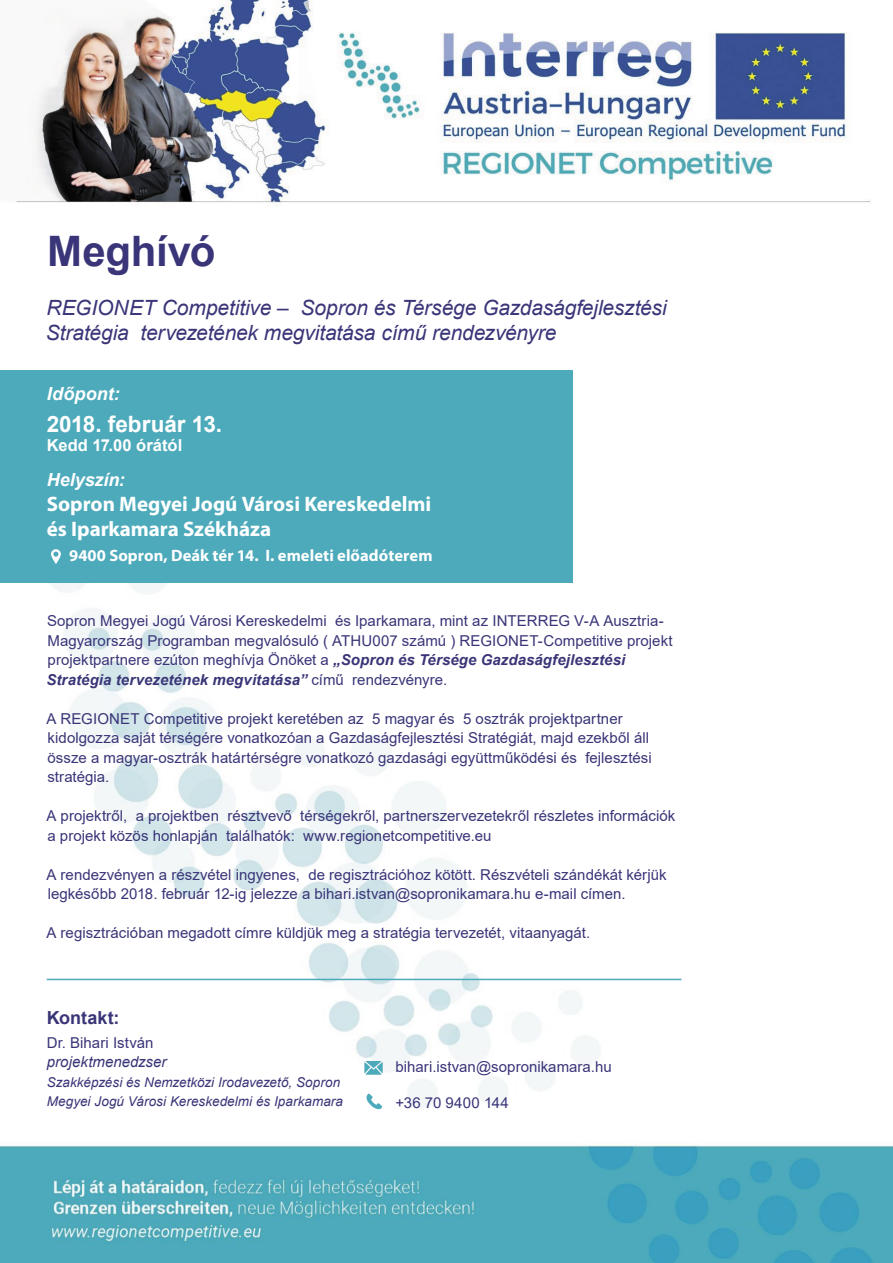
<style>
.page{position:relative;width:893px;height:1263px;background:#fff}
.page>*{position:absolute;margin:0;border:0;box-sizing:border-box;transform-origin:0 0}
.t1{font:700 42px "Arial";letter-spacing:-.005em;color:#393578}
.t2{font:700 22.5px "Arial";color:#fff}
.t3{font:italic 21px/25.2px "Arial";letter-spacing:-.005em;color:#393578}
.t4{font:700 21px/25.2px "Myriad Pro";color:#fff}
.t5{font:italic 700 18px "Arial";color:#fff}
.t6{font:700 18px "Arial";color:#393578}
.t7{font:700 16.5px "Myriad Pro";letter-spacing:.005em;color:#fff}
.t8{font:700 16.5px "Arial";letter-spacing:.005em;color:#fff}
.t9{font:15px/19.5px "Arial";letter-spacing:.005em;color:#393578}
.t10{font:italic 15px "Arial";color:#393578}
.t11{font:italic 13.5px/19.5px "Arial";letter-spacing:.005em;color:#393578}
.s1{font-weight:700;font-style:italic}
</style>
<div class="page">
<img style="left:0;top:370px;width:893px;height:889px">
<img style="left:0;top:1142px;width:892px;height:121px">
<div style="left:0;top:371px;width:573px;height:212px;background:#4daabb"></div>
<svg style="left:51px;top:549px;width:10px;height:15px"></svg>
<img style="left:16px;top:1px;width:855px;height:203px">
<hr style="left:47px;top:979px;width:634px;height:1px;background:#4daabb">
<svg style="left:364px;top:1061px;width:19px;height:14px"></svg>
<svg style="left:366px;top:1093px;width:16px;height:16px"></svg>
<h1 class="t1" style="left:47px;top:222px;width:170px">Meghívó</h1>
<h3 class="t3" style="left:46px;top:295px;width:623px">REGIONET Competitive – Sopron és Térsége Gazdaságfejlesztési<br>Stratégia tervezetének megvitatása című rendezvényre</h3>
<p class="t5" style="left:47px;top:382px;width:74px">Időpont:</p>
<h2 class="t2" style="left:47px;top:408px;width:177px">2018. február 13.</h2>
<p class="t8" style="left:47px;top:434px;width:137px">Kedd 17.00 órától</p>
<p class="t5" style="left:47px;top:467px;width:80px">Helyszín:</p>
<h3 class="t4" style="left:47px;top:492px;width:386px">Sopron Megyei Jogú Városi Kereskedelmi és Iparkamara Székháza</h3>
<p class="t7" style="left:69px;top:547px;width:365px">9400 Sopron, Deák tér 14. I. emeleti előadóterem</p>
<p class="t9" style="left:46px;top:611px;width:628px">Sopron Megyei Jogú Városi Kereskedelmi és Iparkamara, mint az INTERREG V-A Ausztria-Magyarország Programban megvalósuló ( ATHU007 számú ) REGIONET-Competitive projekt projektpartnere ezúton meghívja Önöket a <span class="s1">„Sopron és Térsége Gazdaságfejlesztési Stratégia tervezetének megvitatása”</span> című rendezvényre.</p>
<p class="t9" style="left:46px;top:708px;width:607px">A REGIONET Competitive projekt keretében az 5 magyar és 5 osztrák projektpartner kidolgozza saját térségére vonatkozóan a Gazdaságfejlesztési Stratégiát, majd ezekből áll össze a magyar-osztrák határtérségre vonatkozó gazdasági együttműködési és fejlesztési stratégia.</p>
<p class="t9" style="left:46px;top:806px;width:630px">A projektről, a projektben résztvevő térségekről, partnerszervezetekről részletes információk a projekt közös honlapján találhatók: www.regionetcompetitive.eu</p>
<p class="t9" style="left:46px;top:864px;width:622px">A rendezvényen a részvétel ingyenes, de regisztrációhoz kötött. Részvételi szándékát kérjük legkésőbb 2018. február 12-ig jelezze a bihari.istvan@sopronikamara.hu e-mail címen.</p>
<p class="t9" style="left:46px;top:923px;width:545px">A regisztrációban megadott címre küldjük meg a stratégia tervezetét, vitaanyagát.</p>
<p class="t6" style="left:47px;top:1005px;width:74px">Kontakt:</p>
<p class="t9" style="left:47px;top:1033px;width:108px">Dr. Bihari István</p>
<p class="t10" style="left:47px;top:1052px;width:121px">projektmenedzser</p>
<p class="t11" style="left:47px;top:1072px;width:298px">Szakképzési és Nemzetközi Irodavezető, Sopron<br>Megyei Jogú Városi Kereskedelmi és Iparkamara</p>
<p class="t9" style="left:395px;top:1057px;width:218px">bihari.istvan@sopronikamara.hu</p>
<p class="t9" style="left:395px;top:1093px;width:115px">+36 70 9400 144</p>
</div>
